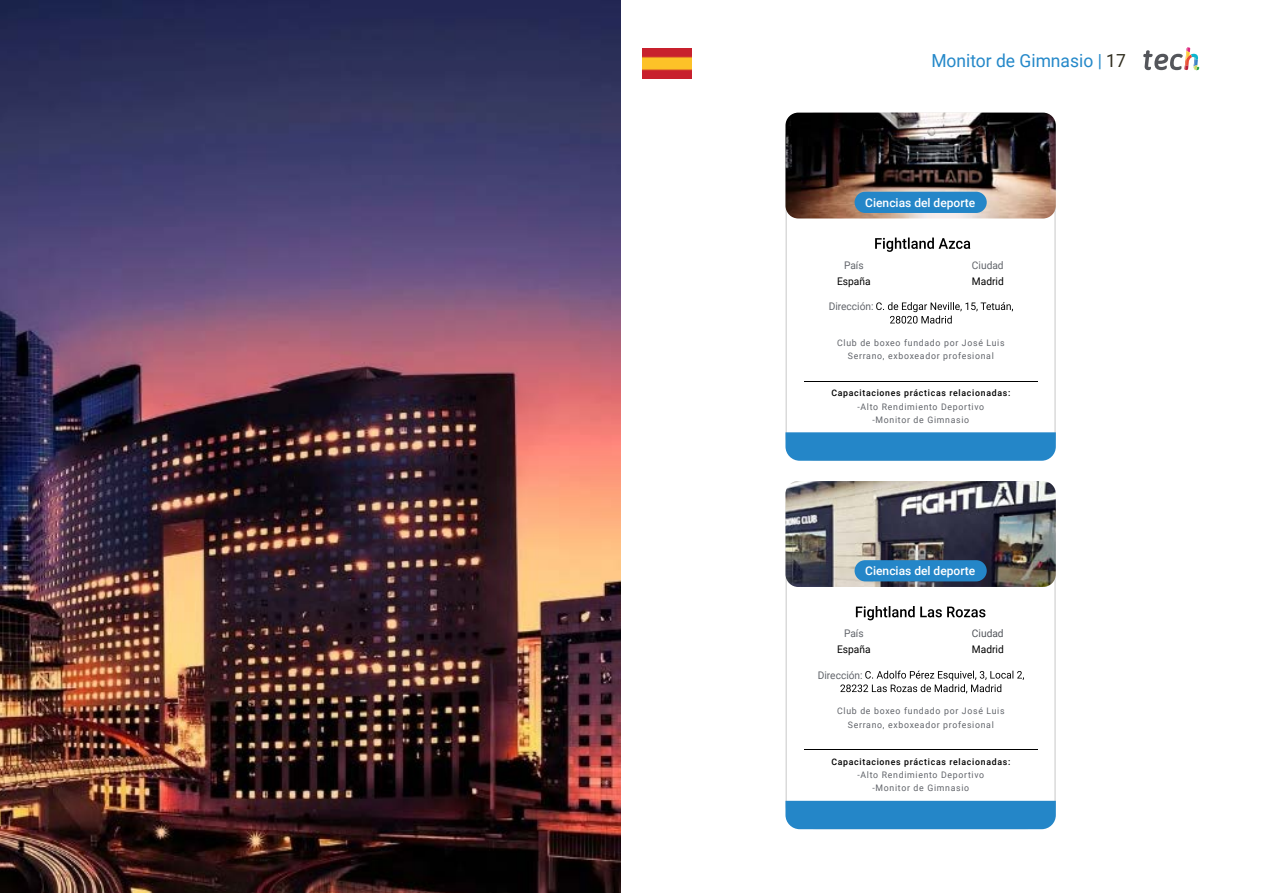
<style>
.page{position:relative;width:1263px;height:893px;background:#fff}
.page>*{position:absolute;margin:0;border:0;box-sizing:border-box;transform-origin:0 0}
.t1{font:18px "Roboto";color:#2488c9}
.t2{font:500 12px "Roboto";color:#fff}
.t3{font:10.5px "Roboto";color:#61646a}
.t4{font:10.5px "Roboto";color:#000}
.t5{font:10.5px "Roboto";color:#52555b}
.t6{font:9px/13.5px "Roboto";letter-spacing:.08em;color:#61646a;text-align:center}
.t7{font:500 9px "Roboto";letter-spacing:.08em;color:#000}
.s1{color:#312e20}
</style>
<div class="page">
<svg style="left:1143px;top:47px;width:56px;height:24px"></svg>
<img style="left:642px;top:49px;width:49px;height:30px">
<img style="left:0;top:0;width:621px;height:893px">
<svg style="left:785px;top:112px;width:271px;height:320px"></svg>
<img style="left:785px;top:113px;width:271px;height:105px">
<div style="left:854px;top:192px;width:133px;height:21px;background:#2486c8;border-radius:11px"></div>
<svg style="left:785px;top:432px;width:271px;height:29px;background:#2b89c9"></svg>
<hr style="left:804px;top:381px;width:234px;height:1px;background:#000">
<svg style="left:875px;top:238px;width:95px;height:14px"></svg>
<svg style="left:876px;top:302px;width:137px;height:22px"></svg>
<svg style="left:785px;top:587px;width:271px;height:243px"></svg>
<img style="left:785px;top:481px;width:271px;height:106px">
<div style="left:854px;top:560px;width:133px;height:21px;background:#2486c8;border-radius:11px"></div>
<div style="left:785px;top:801px;width:271px;height:28px;background:#2486c8"></div>
<hr style="left:804px;top:749px;width:234px;height:1px;background:#000">
<svg style="left:856px;top:606px;width:129px;height:14px"></svg>
<svg style="left:840px;top:671px;width:184px;height:22px"></svg>
<h1 class="t1" style="left:931px;top:48px;width:196px">Monitor de Gimnasio | <span class="s1">17</span></h1>
<h2 class="t2" style="left:865px;top:194px;width:112px">Ciencias del deporte</h2>
<p class="t3" style="left:844px;top:257px;width:21px">País</p>
<p class="t4" style="left:837px;top:274px;width:35px">España</p>
<p class="t3" style="left:972px;top:257px;width:33px">Ciudad</p>
<p class="t4" style="left:972px;top:274px;width:33px">Madrid</p>
<p class="t3" style="left:829px;top:299px;width:46px">Dirección:</p>
<p class="t6" style="left:837px;top:335px;width:169px">Club de boxeo fundado por José Luis<br>Serrano, exboxeador profesional</p>
<p class="t7" style="left:831px;top:387px;width:180px">Capacitaciones prácticas relacionadas:</p>
<p class="t6" style="left:857px;top:399px;width:128px">-Alto Rendimiento Deportivo -Monitor de Gimnasio</p>
<h2 class="t2" style="left:865px;top:563px;width:112px">Ciencias del deporte</h2>
<p class="t3" style="left:844px;top:626px;width:21px">País</p>
<p class="t4" style="left:837px;top:642px;width:35px">España</p>
<p class="t5" style="left:972px;top:626px;width:33px">Ciudad</p>
<p class="t4" style="left:972px;top:642px;width:33px">Madrid</p>
<p class="t3" style="left:818px;top:667px;width:46px">Dirección:</p>
<p class="t6" style="left:837px;top:704px;width:169px">Club de boxeo fundado por José Luis<br>Serrano, exboxeador profesional</p>
<p class="t7" style="left:831px;top:755px;width:180px">Capacitaciones prácticas relacionadas:</p>
<p class="t6" style="left:857px;top:768px;width:128px">-Alto Rendimiento Deportivo -Monitor de Gimnasio</p>
</div>
